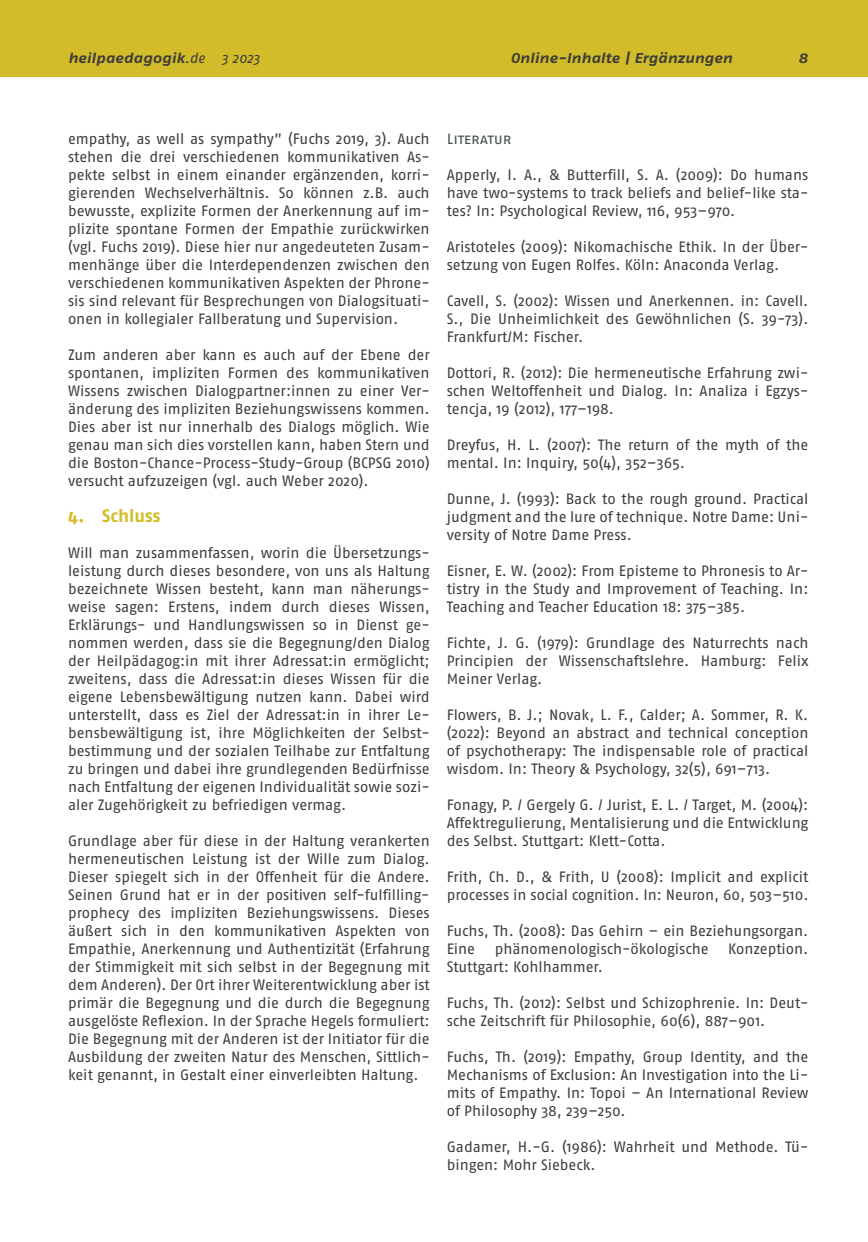
<style>
.page{position:relative;width:868px;height:1242px;background:#fff}
.page>*{position:absolute;margin:0;border:0;box-sizing:border-box;transform-origin:0 0}
.Head_gelb_klein_m__Nr{font:700 18px "Fago No";color:#d3bc29}
.Text{font:15px/18px "Fago No";color:#3e3d39;text-align:justify}
.Text-2{font:15px "Fago No Regular Caps";letter-spacing:-.01em;color:#435151}
.t1{font:italic 700 14.25px "Fago Ex";color:#3e3d39}
.s1{font-family:"Fago No";font-weight:400}
</style>
<div class="page">
<div style="left:0;top:0;width:867px;height:77px;background:#d3bc29"></div>
<p class="t1" style="left:68px;top:49px;width:193px">heilpaedagogik<span class="s1">.de 3 2023</span></p>
<p class="t1" style="left:510px;top:49px;width:223px">Online-Inhalte | Ergänzungen</p>
<p class="t1" style="left:798px;top:49px;width:11px">8</p>
<p class="Text" style="left:68px;top:130px;width:363px">empathy, as well as sympathy” (Fuchs 2019, 3). Auch stehen die drei verschiedenen kommunikativen As&shy;pekte selbst in einem einander ergänzenden, korri&shy;gierenden Wechselverhältnis. So können z.B. auch bewusste, explizite Formen der Anerkennung auf im&shy;plizite spontane Formen der Empathie zurückwirken (vgl. Fuchs 2019). Diese hier nur angedeuteten Zusam&shy;menhänge über die Interdependenzen zwischen den verschiedenen kommunikativen Aspekten der Phrone&shy;sis sind relevant für Besprechungen von Dialogsituati&shy;onen in kollegialer Fallberatung und Supervision.</p>
<p class="Text" style="left:68px;top:346px;width:363px">Zum anderen aber kann es auch auf der Ebene der spontanen, impliziten Formen des kommunikativen Wissens zwischen Dialogpartner:innen zu einer Ver&shy;änderung des impliziten Beziehungswissens kommen.<br>Dies aber ist nur innerhalb des Dialogs möglich. Wie genau man sich dies vorstellen kann, haben Stern und die Boston-Chance-Process-Study-Group (BCPSG 2010) versucht aufzuzeigen (vgl. auch Weber 2020).</p>
<p class="Head_gelb_klein_m__Nr" style="left:68px;top:505px;width:94px">4. Schluss</p>
<p class="Text" style="left:68px;top:544px;width:363px">Will man zusammenfassen, worin die Übersetzungs&shy;leistung durch dieses besondere, von uns als Haltung bezeichnete Wissen besteht, kann man näherungs&shy;weise sagen: Erstens, indem durch dieses Wissen, Erklärungs- und Handlungswissen so in Dienst ge&shy;nommen werden, dass sie die Begegnung/den Dialog der Heilpädagog:in mit ihrer Adressat:in ermöglicht; zweitens, dass die Adressat:in dieses Wissen für die eigene Lebensbewältigung nutzen kann. Dabei wird unterstellt, dass es Ziel der Adressat:in in ihrer Le&shy;bensbewältigung ist, ihre Möglichkeiten der Selbst&shy;bestimmung und der sozialen Teilhabe zur Entfaltung zu bringen und dabei ihre grundlegenden Bedürfnisse nach Entfaltung der eigenen Individualität sowie sozi&shy;aler Zugehörigkeit zu befriedigen vermag.</p>
<p class="Text" style="left:68px;top:832px;width:363px">Grundlage aber für diese in der Haltung verankerten hermeneutischen Leistung ist der Wille zum Dialog.<br>Dieser spiegelt sich in der Offenheit für die Andere.<br>Seinen Grund hat er in der positiven self-fulfilling&shy;prophecy des impliziten Beziehungswissens. Dieses äußert sich in den kommunikativen Aspekten von Empathie, Anerkennung und Authentizität (Erfahrung der Stimmigkeit mit sich selbst in der Begegnung mit dem Anderen). Der Ort ihrer Weiterentwicklung aber ist primär die Begegnung und die durch die Begegnung ausgelöste Reflexion. In der Sprache Hegels formuliert:<br>Die Begegnung mit der Anderen ist der Initiator für die Ausbildung der zweiten Natur des Menschen, Sittlich&shy;keit genannt, in Gestalt einer einverleibten Haltung.</p>
<p class="Text-2" style="left:446px;top:130px;width:66px">Literatur</p>
<p class="Text" style="left:446px;top:166px;width:363px">Apperly, I. A., &amp; Butterfill, S. A. (2009): Do humans have two-systems to track beliefs and belief-like sta&shy;tes? In: Psychological Review, 116, 953–970.</p>
<p class="Text" style="left:446px;top:238px;width:363px">Aristoteles (2009): Nikomachische Ethik. In der Über&shy;setzung von Eugen Rolfes. Köln: Anaconda Verlag.</p>
<p class="Text" style="left:446px;top:292px;width:363px">Cavell, S. (2002): Wissen und Anerkennen. in: Cavell.<br>S., Die Unheimlichkeit des Gewöhnlichen (S. 39-73).<br>Frankfurt/M: Fischer.</p>
<p class="Text" style="left:446px;top:364px;width:363px">Dottori, R. (2012): Die hermeneutische Erfahrung zwi&shy;schen Weltoffenheit und Dialog. In: Analiza i Egzys&shy;tencja, 19 (2012), 177–198.</p>
<p class="Text" style="left:446px;top:436px;width:363px">Dreyfus, H. L. (2007): The return of the myth of the mental. In: Inquiry, 50(4), 352–365.</p>
<p class="Text" style="left:446px;top:490px;width:363px">Dunne, J. (1993): Back to the rough ground. Practical judgment and the lure of technique. Notre Dame: Uni&shy;versity of Notre Dame Press.</p>
<p class="Text" style="left:446px;top:562px;width:363px">Eisner, E. W. (2002): From Episteme to Phronesis to Ar&shy;tistry in the Study and Improvement of Teaching. In:<br>Teaching and Teacher Education 18: 375–385.</p>
<p class="Text" style="left:446px;top:634px;width:363px">Fichte, J. G. (1979): Grundlage des Naturrechts nach Principien der Wissenschaftslehre. Hamburg: Felix Meiner Verlag.</p>
<p class="Text" style="left:446px;top:706px;width:363px">Flowers, B. J.; Novak, L. F., Calder; A. Sommer, R. K. (2022): Beyond an abstract and technical conception of psychotherapy: The indispensable role of practical wisdom. In: Theory &amp; Psychology, 32(5), 691–713.</p>
<p class="Text" style="left:446px;top:796px;width:363px">Fonagy, P. / Gergely G. / Jurist, E. L. / Target, M. (2004):<br>Affektregulierung, Mentalisierung und die Entwicklung des Selbst. Stuttgart: Klett-Cotta.</p>
<p class="Text" style="left:446px;top:868px;width:363px">Frith, Ch. D., &amp; Frith, U (2008): Implicit and explicit processes in social cognition. In: Neuron, 60, 503–510.</p>
<p class="Text" style="left:446px;top:922px;width:363px">Fuchs, Th. (2008): Das Gehirn – ein Beziehungsorgan.<br>Eine</p>
<p class="Text" style="left:494px;top:940px;width:215px">phänomenologisch-ökologische</p>
<p class="Text" style="left:728px;top:940px;width:82px">Konzeption.</p>
<p class="Text" style="left:446px;top:958px;width:158px">Stuttgart: Kohlhammer.</p>
<p class="Text" style="left:446px;top:994px;width:363px">Fuchs, Th. (2012): Selbst und Schizophrenie. In: Deut&shy;sche Zeitschrift für Philosophie, 60(6), 887–901.</p>
<p class="Text" style="left:446px;top:1048px;width:363px">Fuchs, Th. (2019): Empathy, Group Identity, and the Mechanisms of Exclusion: An Investigation into the Li&shy;mits of Empathy. In: Topoi – An International Review of Philosophy 38, 239–250.</p>
<p class="Text" style="left:446px;top:1138px;width:363px">Gadamer, H.-G. (1986): Wahrheit und Methode. Tü&shy;bingen: Mohr Siebeck.</p>
</div>
